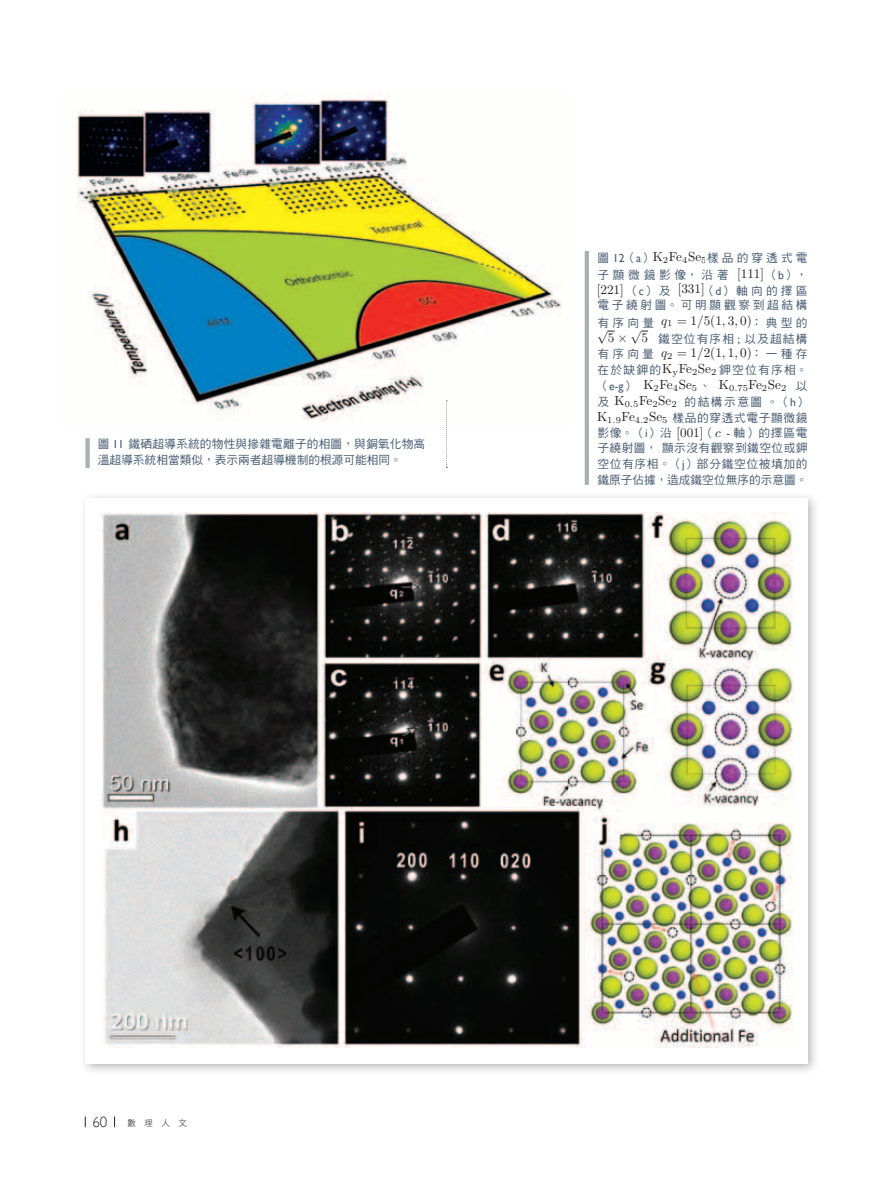
<style>
.page{position:relative;width:893px;height:1191px;background:#fff}
.page>*{position:absolute;margin:0;border:0;box-sizing:border-box;transform-origin:0 0}
.t1{font:300 14.85px "Gill Sans";color:#231f20}
.t2{font:13.2px "CMR10";color:#231f20}
.t3{font:13.2px "CMSY10";color:#231f20}
.t4{font:11.7px/15.8px "DF Hei Std W5";letter-spacing:.055em;color:#465b71;text-align:justify}
.t5{font:11.7px/15.9px "DF Hei Std W5";letter-spacing:.01em;color:#465b71}
.t6{font:11.7px/17.5px "DF Hei Std W5";letter-spacing:.29em;color:#465b71}
.t7{font:11.7px/18px "DF Hei Std W5";letter-spacing:.23em;color:#465b71}
.t8{font:8.55px "DF Hei Std W3";color:#231f20}
.s1{font-family:"Gill Sans"}
.s2{font-family:"CMR10";font-size:13.2px;color:#231f20}
.s3{font-family:"DF Hei Std W5";font-size:11.7px;color:#465b71}
.s4{font-family:"Gill Sans";font-size:11.7px;color:#465b71}
.s5{font-family:"CMSY10";font-size:13.2px;color:#231f20}
.s6{font-family:"CMR7";font-size:9.15px;color:#231f20}
.s7{font-family:"CMSY10"}
.s8{font-family:"CMMI10";font-size:13.2px;color:#231f20}
.s9{font-family:"CMMI7";font-size:9.15px;color:#231f20}
</style>
<div class="page">
<div style="left:79px;top:492px;width:741px;height:583px;background:#231f20;opacity:.3"></div>
<div style="left:85px;top:498px;width:723px;height:565px;background:#fff"></div>
<img style="left:101px;top:513px;width:693px;height:535px">
<img style="left:76px;top:92px;width:486px;height:329px">
<div style="left:85px;top:438px;width:5px;height:30px;background:#a9afb2"></div>
<hr style="left:585px;top:251px;width:4px;height:234px;background:#a9afb2">
<svg style="left:446px;top:400px;width:1px;height:68px"></svg>
<p class="t5" style="left:98px;top:436px;width:329px">圖 <span class="s1">11</span> 鐵硒超導系統的物性與摻雜電離子的相圖，與銅氧化物高溫超導系統相當類似，表示兩者超導機制的根源可能相同。</p>
<p class="t6" style="left:597px;top:248px;width:212px">圖 <span class="s1">12</span>（<span class="s1">a</span>）<span class="s2">K</span><sub>2</sub><span class="s2">Fe</span><sub>4</sub><span class="s2">Se</span><sub>5</sub>樣品的穿透式電子顯微鏡影像，沿著 <span class="s2">[111]</span>（<span class="s1">b</span>），</p>
<p class="t2" style="left:597px;top:284px;width:212px">[221] <span class="s3">（</span><span class="s4">c</span><span class="s3">）及</span> [331]<span class="s3">（</span><span class="s4">d</span><span class="s3">）軸向的擇區</span></p>
<p class="t7" style="left:597px;top:295px;width:212px">電子繞射圖。可明顯觀察到超結構<span class="s5">p</span>有序向量 <sup>q</sup><span class="s6">1</span> <sup>=1</sup><sup>/</sup><sup>5(1</sup><sup>,</sup><sup>3</sup><sup>,</sup><sup>0)</sup>：典型的</p>
<p class="t2" style="left:608px;top:332px;width:21px">5<span class="s7">⇥</span></p>
<p class="t3" style="left:631px;top:319px;width:12px">p</p>
<p class="t4" style="left:597px;top:331px;width:212px;line-height:15.3px;text-indent:44px"><span class="s2">5</span> 鐵空位有序相 <span class="s1">;</span> 以及超結構有序向量 <span class="s8">q</span><span class="s6">2</span> <span class="s2">=1</span><span class="s8">/</span><span class="s2">2(1</span><span class="s8">,</span><span class="s2">1</span><span class="s8">,</span><span class="s2">0)</span>：一種存在於缺鉀的<span class="s2">K</span><sub>y</sub><span class="s2">Fe</span><sub>2</sub><span class="s2">Se</span><sub>2</sub> 鉀空位有序相。</p>
<p class="t2" style="left:597px;top:379px;width:212px"><span class="s3">（</span><span class="s4">e-g</span><span class="s3">）</span> K<sub>2</sub>Fe<sub>4</sub>Se<sub>5</sub> <span class="s3">、</span> K<sub>0</sub><sub>.</sub><sub>75</sub>Fe<sub>2</sub>Se<sub>2</sub> <span class="s3">以</span></p>
<p class="t4" style="left:597px;top:393px;width:212px;line-height:16.5px">及 <span class="s2">K</span><sub>0</sub><sub>.</sub><sub>5</sub><span class="s2">Fe</span><sub>2</sub><span class="s2">Se</span><sub>2</sub> 的結構示意圖。（<span class="s1">h</span>）<br><span class="s2">K</span><span class="s6">1</span><span class="s9">.</span><span class="s6">9</span><span class="s2">Fe</span><span class="s6">4</span><span class="s9">.</span><span class="s6">2</span><span class="s2">Se</span><span class="s6">5</span> 樣品的穿透式電子顯微鏡</p>
<p class="t4" style="left:597px;top:425px;width:212px">影像。（<span class="s1">i</span>）沿 <span class="s2">[001]</span>（<span class="s8">c</span> <span class="s1">-</span> 軸）的擇區電子繞射圖，顯示沒有觀察到鐵空位或鉀空位有序相。（<span class="s1">j</span>）部分鐵空位被填加的鐵原子佔據，造成鐵空位無序的示意圖。</p>
<p class="t1" style="left:92px;top:1113px;width:16px">60</p>
<p class="t8" style="left:128px;top:1118px;width:61px">數　理　人　文</p>
</div>
